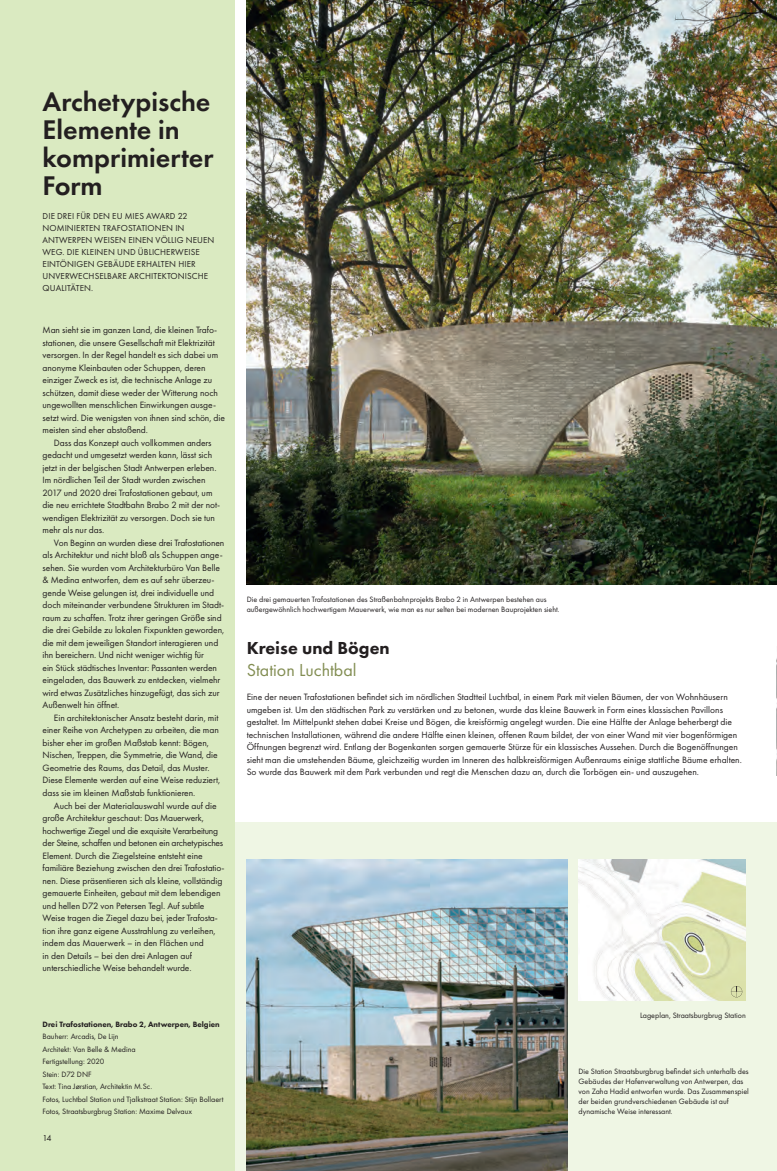
<style>
.page{position:relative;width:777px;height:1171px;background:#fff}
.page>*{position:absolute;margin:0;border:0;box-sizing:border-box;transform-origin:0 0}
.t1{font:600 28px/28px "Futura PT";color:#231f20}
.t2{font:18px "Futura PT";color:#828d52}
.t3{font:800 18px "Futura PT";color:#231f20}
.t4{font:9.5px/12.5px "Futura PT";letter-spacing:-.005em;color:#231f20}
.t5{font:9px/12px "Futura PT";letter-spacing:.01em;color:#231f20}
.t6{font:8px/12.5px "Futura PT";color:#231f20}
.t7{font:800 8px "Futura PT";color:#231f20}
</style>
<div class="page">
<div style="left:235px;top:822px;width:542px;height:349px;background:#eff6e4"></div>
<div style="left:0;top:0;width:235px;height:1171px;background:#daeac1"></div>
<img style="left:247px;top:859px;width:320px;height:312px">
<img style="left:247px;top:0;width:530px;height:584px">
<img style="left:578px;top:859px;width:168px;height:142px">
<img style="left:776px;top:658px;width:1px;height:117px">
<svg style="left:731px;top:986px;width:11px;height:11px"></svg>
<h1 class="t1" style="left:43px;top:88px;width:173px">Archetypische<br>Elemente in komprimierter<br>Form</h1>
<p class="t5" style="left:43px;top:210px;width:173px">DIE DREI FÜR DEN EU MIES AWARD 22<br>NOMINIERTEN TRAFOSTATIONEN IN<br>ANTWERPEN WEISEN EINEN VÖLLIG NEUEN<br>WEG. DIE KLEINEN UND ÜBLICHERWEISE<br>EINTÖNIGEN GEBÄUDE ERHALTEN HIER<br>UNVERWECHSELBARE ARCHITEKTONISCHE<br>QUALITÄTEN.</p>
<p class="t4" style="left:43px;top:324px;width:184px">Man sieht sie im ganzen Land, die kleinen Trafo&shy;stationen, die unsere Gesellschaft mit Elektrizität versorgen. In der Regel handelt es sich dabei um anonyme Kleinbauten oder Schuppen, deren einziger Zweck es ist, die technische Anlage zu schützen, damit diese weder der Witterung noch ungewollten menschlichen Einwirkungen ausge&shy;setzt wird. Die wenigsten von ihnen sind schön, die meisten sind eher abstoßend.</p>
<p class="t4" style="left:43px;top:436px;width:179px;text-indent:11px">Dass das Konzept auch vollkommen anders gedacht und umgesetzt werden kann, lässt sich jetzt in der belgischen Stadt Antwerpen erleben.<br>Im nördlichen Teil der Stadt wurden zwischen 2017 und 2020 drei Trafostationen gebaut, um die neu errichtete Stadtbahn Brabo 2 mit der not&shy;wendigen Elektrizität zu versorgen. Doch sie tun mehr als nur das.</p>
<p class="t4" style="left:43px;top:536px;width:183px;text-indent:11px">Von Beginn an wurden diese drei Trafostationen als Architektur und nicht bloß als Schuppen ange&shy;sehen. Sie wurden vom Architekturbüro Van Belle &amp; Medina entworfen, dem es auf sehr überzeu&shy;gende Weise gelungen ist, drei individuelle und doch miteinander verbundene Strukturen im Stadt&shy;raum zu schaffen. Trotz ihrer geringen Größe sind die drei Gebilde zu lokalen Fixpunkten geworden, die mit dem jeweiligen Standort interagieren und ihn bereichern. Und nicht weniger wichtig für<br>ein Stück städtisches Inventar: Passanten werden eingeladen, das Bauwerk zu entdecken, vielmehr wird etwas Zusätzliches hinzugefügt, das sich zur Außenwelt hin öffnet.</p>
<p class="t4" style="left:43px;top:711px;width:179px;text-indent:11px">Ein architektonischer Ansatz besteht darin, mit einer Reihe von Archetypen zu arbeiten, die man bisher eher im großen Maßstab kennt: Bögen, Nischen, Treppen, die Symmetrie, die Wand, die Geometrie des Raums, das Detail, das Muster.<br>Diese Elemente werden auf eine Weise reduziert, dass sie im kleinen Maßstab funktionieren.</p>
<p class="t4" style="left:43px;top:799px;width:183px;text-indent:11px">Auch bei der Materialauswahl wurde auf die große Architektur geschaut: Das Mauerwerk, hochwertige Ziegel und die exquisite Verarbeitung der Steine, schaffen und betonen ein archetypisches Element. Durch die Ziegelsteine entsteht eine familiäre Beziehung zwischen den drei Trafostatio&shy;nen. Diese präsentieren sich als kleine, vollständig gemauerte Einheiten, gebaut mit dem lebendigen und hellen D72 von Petersen Tegl. Auf subtile Weise tragen die Ziegel dazu bei, jeder Trafosta&shy;tion ihre ganz eigene Ausstrahlung zu verleihen, indem das Mauerwerk – in den Flächen und<br>in den Details – bei den drei Anlagen auf unterschiedliche Weise behandelt wurde.</p>
<p class="t7" style="left:43px;top:1019px;width:179px">Drei Trafostationen, Brabo 2, Antwerpen, Belgien</p>
<p class="t6" style="left:43px;top:1030px;width:182px">Bauherr: Arcadis, De Lijn<br>Architekt: Van Belle &amp; Medina<br>Fertigstellung: 2020<br>Stein: D72 DNF<br>Text: Tina Jørstian, Architektin M.Sc.<br>Fotos, Luchtbal Station und Tjalkstraat Station: Stijn Bollaert Fotos, Straatsburgbrug Station: Maxime Delvaux</p>
<p class="t5" style="left:43px;top:1132px;width:11px">14</p>
<p class="t6" style="left:247px;top:594px;width:314px;line-height:10px">Die drei gemauerten Trafostationen des Straßenbahnprojekts Brabo 2 in Antwerpen bestehen aus außergewöhnlich hochwertigem Mauerwerk, wie man es nur selten bei modernen Bauprojekten sieht.</p>
<h2 class="t3" style="left:247px;top:637px;width:144px">Kreise und Bögen</h2>
<h2 class="t2" style="left:247px;top:659px;width:111px">Station Luchtbal</h2>
<p class="t4" style="left:247px;top:691px;width:497px">Eine der neuen Trafostationen befindet sich im nördlichen Stadtteil Luchtbal, in einem Park mit vielen Bäumen, der von Wohnhäusern umgeben ist. Um den städtischen Park zu verstärken und zu betonen, wurde das kleine Bauwerk in Form eines klassischen Pavillons gestaltet. Im Mittelpunkt stehen dabei Kreise und Bögen, die kreisförmig angelegt wurden. Die eine Hälfte der Anlage beherbergt die technischen Installationen, während die andere Hälfte einen kleinen, offenen Raum bildet, der von einer Wand mit vier bogenförmigen Öffnungen begrenzt wird. Entlang der Bogenkanten sorgen gemauerte Stürze für ein klassisches Aussehen. Durch die Bogenöffnungen sieht man die umstehenden Bäume, gleichzeitig wurden im Inneren des halbkreisförmigen Außenraums einige stattliche Bäume erhalten.<br>So wurde das Bauwerk mit dem Park verbunden und regt die Menschen dazu an, durch die Torbögen ein- und auszugehen.</p>
<p class="t6" style="left:640px;top:1009px;width:107px">Lageplan, Straatsburgbrug Station</p>
<p class="t6" style="left:578px;top:1066px;width:172px;line-height:10px">Die Station Straatsburgbrug befindet sich unterhalb des Gebäudes der Hafenverwaltung von Antwerpen, das von Zaha Hadid entworfen wurde. Das Zusammenspiel der beiden grundverschiedenen Gebäude ist auf dynamische Weise interessant.</p>
</div>
